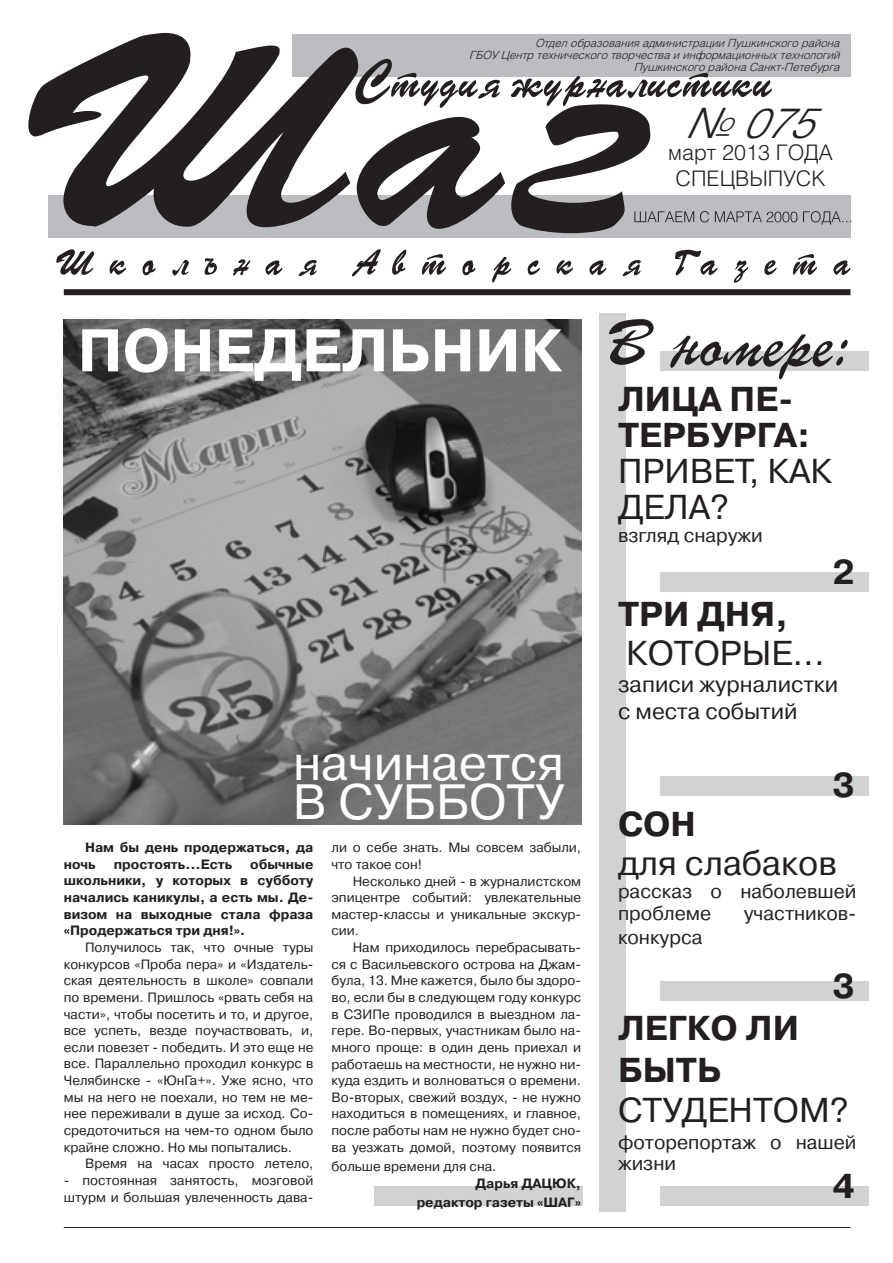
<style>
.page{position:relative;width:893px;height:1263px;background:#fff}
.page>*{position:absolute;margin:0;border:0;box-sizing:border-box;transform-origin:0 0}
.в_номере{font:63px "Ukrainian Brush Script";color:#231f20}
.Заголовки_текстов_Bo{font:700 60px "Pragmatica C";color:#fff}
.Заголовки_текстов_Re{font:49.5px/39px "Pragmatica C";color:#fff}
.Заголовки_текстов_Re-2{font:italic 300 42px "Helios";color:#231f20}
.анонс1{font:700 34.5px/36px "Pragmatica C";color:#231f20}
.анонс2{font:34.5px/39px "Pragmatica C";color:#231f20}
.анонс3{font:34.5px/39px "Pragmatica C";color:#231f20}
.анонс2-2{font:700 34.5px/42px "Pragmatica C";color:#231f20}
.анонс3-2{font:700 34.5px "Pragmatica C";color:#231f20}
.анонс2-3{font:22.5px/27px "Pragmatica C";color:#231f20}
.t1{font:300 21.45px "Helios";color:#231f20}
.анонс3-3{font:19.5px/22.5px "Pragmatica C";color:#231f20}
.текст{font:13.5px/16.6px "Pragmatica C";color:#231f20;text-align:justify}
.текст-2{font:700 13.5px/16.6px "Pragmatica C";color:#231f20}
.автор{font:700 13.5px/19.5px "Pragmatica C";color:#231f20;text-align:right}
.t2{font:italic 300 11.25px "Helios";color:#231f20}
.s1{font-weight:400}
.s2{font-weight:700}
</style>
<div class="page">
<div style="left:600px;top:313px;width:26px;height:898px;background:#d1d2d4"></div>
<img style="left:64px;top:320px;width:517px;height:504px">
<div style="left:374px;top:1186px;width:208px;height:20px;background:#d1d2d4"></div>
<div style="left:660px;top:351px;width:209px;height:20px;background:#d1d2d4"></div>
<div style="left:660px;top:572px;width:209px;height:19px;background:#d1d2d4"></div>
<div style="left:660px;top:776px;width:209px;height:20px;background:#d1d2d4"></div>
<div style="left:660px;top:980px;width:209px;height:20px;background:#d1d2d4"></div>
<div style="left:660px;top:1186px;width:209px;height:20px;background:#d1d2d4"></div>
<div style="left:48px;top:195px;width:802px;height:43px;background:#bcbdc0"></div>
<div style="left:292px;top:35px;width:558px;height:42px;background:#bcbdc0"></div>
<div style="left:64px;top:289px;width:786px;height:6px;background:#231f20"></div>
<svg style="left:650px;top:72px;width:122px;height:26px"></svg>
<svg style="left:28px;top:33px;width:622px;height:200px"></svg>
<svg style="left:634px;top:211px;width:217px;height:14px"></svg>
<svg style="left:56px;top:249px;width:794px;height:34px"></svg>
<hr style="left:64px;top:1227px;width:786px;height:1px;background:#231f20">
<p class="t2" style="left:535px;top:36px;width:309px">ОтделобразованияадминистрацииПушкинскогорайона</p>
<p class="t2" style="left:469px;top:48px;width:375px">ГБОУЦентр техническоготворчестваиинформационныхтехнологий</p>
<p class="t2" style="left:634px;top:60px;width:211px">ПушкинскогорайонаСанкт-Петебурга</p>
<p class="Заголовки_текстов_Re-2" style="left:687px;top:98px;width:142px">№ 075</p>
<p class="t1" style="left:668px;top:140px;width:166px">март 2013 ГОДА</p>
<p class="t1" style="left:675px;top:166px;width:152px">СПЕЦВЫПУСК</p>
<p class="Заголовки_текстов_Bo" style="left:78px;top:319px;width:485px">ПОНЕДЕЛЬНИК</p>
<p class="Заголовки_текстов_Re" style="left:293px;top:744px;width:273px">начинается<br>В СУББОТУ</p>
<p class="текст-2" style="left:64px;top:839px;width:251px;text-indent:21px">Нам бы день продержаться, да ночь</p>
<p class="текст-2" style="left:64px;top:856px;width:251px;text-align:justify;text-indent:186px">обычные школьники, у которых в субботу начались каникулы, а есть мы. Де&shy;визом на выходные стала фраза «Продержаться три дня!».</p>
<p class="текст" style="left:64px;top:939px;width:251px;text-indent:21px">Получилось так, что очные туры конкурсов «Проба пера» и «Издатель&shy;ская деятельность в школе» совпали по времени. Пришлось «рвать себя на части», чтобы посетить и то, и другое, все успеть, везде поучаствовать, и, если повезет - победить. И это еще не все. Параллельно проходил конкурс в Челябинске - «ЮнГа+». Уже ясно, что мы на него не поехали, но тем не ме&shy;нее переживали в душе за исход. Со&shy;средоточиться на чем-то одном было крайне сложно. Но мы попытались.</p>
<p class="текст" style="left:85px;top:1155px;width:230px">Время на часах просто летело,</p>
<p class="текст" style="left:64px;top:1172px;width:251px">- постоянная занятость, мозговой штурм и большая увлеченность дава-</p>
<p class="текст-2" style="left:114px;top:856px;width:120px">простоять…Есть</p>
<p class="текст" style="left:331px;top:839px;width:251px">ли о себе знать. Мы совсем забыли, что такое сон!</p>
<p class="текст" style="left:331px;top:873px;width:251px;text-indent:21px">Несколько дней - в журналистском эпицентре событий: увлекательные мастер-классы и уникальные экскур&shy;сии.</p>
<p class="текст" style="left:331px;top:939px;width:251px;text-indent:21px">Нам приходилось перебрасывать&shy;ся с Васильевского острова на Джам&shy;була, 13. Мне кажется, было бы здоро&shy;во, если бы в следующем году конкурс в СЗИПе проводился в выездном ла&shy;гере. Во-первых, участникам было на&shy;много проще: в один день приехал и работаешь на местности, не нужно ни&shy;куда ездить и волноваться о времени.<br>Во-вторых, свежий воздух, - не нужно находиться в помещениях, и главное, после работы нам не нужно будет сно&shy;ва уезжать домой, поэтому появится</p>
<p class="текст" style="left:331px;top:1158px;width:166px">больше времени для сна.</p>
<p class="автор" style="left:417px;top:1173px;width:166px">Дарья ДАЦЮК, редактор газеты «ШАГ»</p>
<p class="в_номере" style="left:602px;top:307px;width:250px">В номере:</p>
<p class="анонс1" style="left:618px;top:382px;width:216px">ЛИЦА ПЕ-<br>ТЕРБУРГА:<br><span class="s1">ПРИВЕТ, КАК<br>ДЕЛА?</span></p>
<p class="анонс3-3" style="left:618px;top:524px;width:146px">взгляд снаружи</p>
<p class="анонс3-2" style="left:833px;top:554px;width:24px">2</p>
<p class="анонс2" style="left:618px;top:595px;width:208px"><span class="s2">ТРИ ДНЯ,<br></span>КОТОРЫЕ...</p>
<p class="анонс2-3" style="left:618px;top:671px;width:222px">записи журналистки с места событий</p>
<p class="анонс2-2" style="left:833px;top:765px;width:24px">3</p>
<p class="анонс3" style="left:618px;top:805px;width:220px"><span class="s2">СОН<br></span>для слабаков</p>
<p class="анонс3-3" style="left:618px;top:880px;width:240px">рассказ о наболевшей проблеме</p>
<p class="анонс3-3" style="left:744px;top:902px;width:114px">участников-</p>
<p class="анонс3-3" style="left:618px;top:926px;width:86px">конкурса</p>
<p class="анонс1" style="left:833px;top:969px;width:24px">3</p>
<p class="анонс2-2" style="left:618px;top:1008px;width:183px">ЛЕГКО ЛИ<br>БЫТЬ</p>
<p class="анонс2" style="left:618px;top:1090px;width:232px">СТУДЕНТОМ?</p>
<p class="анонс3-3" style="left:618px;top:1131px;width:240px;line-height:21px">фоторепортаж о нашей жизни</p>
<p class="анонс3-2" style="left:833px;top:1168px;width:24px">4</p>
</div>
